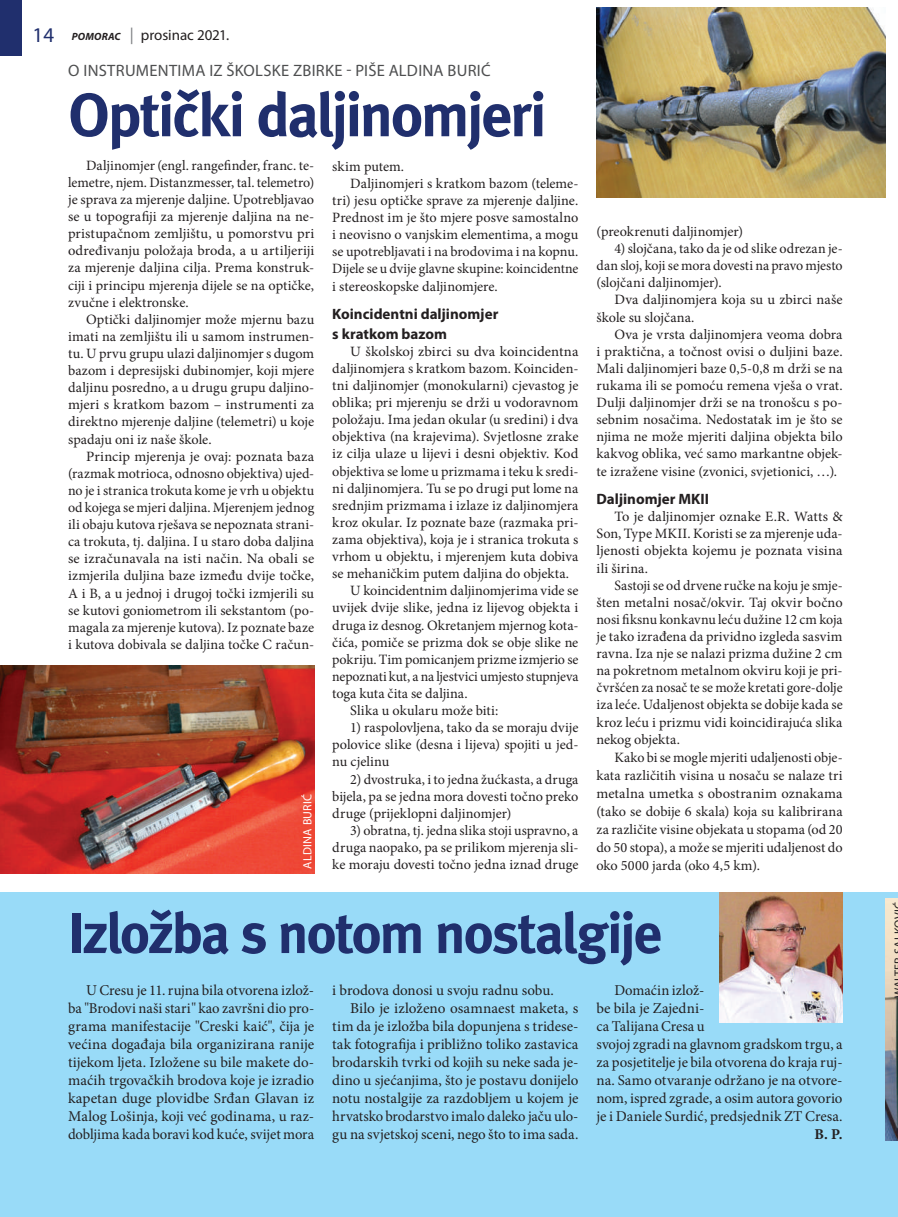
<style>
.page{position:relative;width:898px;height:1217px;background:#fff}
.page>*{position:absolute;margin:0;border:0;box-sizing:border-box;transform-origin:0 0}
.t1{font:61.5px "Meta Bold CE";letter-spacing:-.04em;color:#202f6d}
.t2{font:57px "Meta Bold CE";letter-spacing:-.04em;color:#202f6d}
.t3{font:16.5px "Myriad Pro";letter-spacing:.015em;color:#4e4f50}
.t4{font:15px/18px "Minion Pro";letter-spacing:-.005em;color:#231f20;text-align:justify}
.t5{font:700 15px/19.5px "Myriad Pro";color:#231f20}
.t6{font:15px "Myriad Pro";letter-spacing:-.005em;color:#231f20}
.t7{font:700 15px "Minion Pro";color:#231f20}
.t8{font:14.25px/17.1px "Minion Pro";color:#231f20;text-align:justify}
.t9{font:12px "Myriad Pro";color:#fff}
.t10{font:12px "Myriad Pro";color:#231f20}
.s1{font-size:21px;color:#202f6d}
.s2{font-weight:700;font-style:italic;font-size:10.5px}
.s3{font-size:16.5px;color:#7a7c7f}
</style>
<div class="page">
<div style="left:0;top:0;width:22px;height:56px;background:#202f6d"></div>
<div style="left:0;top:892px;width:897px;height:324px;background:#99dbf8"></div>
<img style="left:596px;top:7px;width:288px;height:191px">
<img style="left:0;top:665px;width:314px;height:208px">
<img style="left:885px;top:898px;width:12px;height:242px">
<img style="left:719px;top:892px;width:123px;height:130px">
<p class="t6" style="left:33px;top:25px;width:198px"><span class="s1">14</span> <span class="s2">POMORAC</span> <span class="s3">|</span> PROSINAC 2021.</p>
<p class="t3" style="left:68px;top:60px;width:359px">O INSTRUMENTIMA IZ ŠKOLSKE ZBIRKE - PIŠE ALDINA</p>
<p class="t3" style="left:447px;top:60px;width:9px">BURI</p>
<p class="t3" style="left:481px;top:60px;width:11px">Ć</p>
<h1 class="t1" style="left:68px;top:76px;width:480px">Optički daljinomjeri</h1>
<p class="t8" style="left:68px;top:157px;width:247px;text-indent:18px">Daljinomjer (engl. rangefinder, franc. te&shy;lemetre, njem. Distanzmesser, tal. telemetro) je sprava za mjerenje daljine. Upotrebljavao se u topografiji za mjerenje daljina na ne&shy;pristupačnom zemljištu, u pomorstvu pri određivanju položaja broda, a u artiljeriji za mjerenje daljina cilja. Prema konstruk&shy;ciji i principu mjerenja dijele se na optičke, zvučne i elektronske.</p>
<p class="t8" style="left:68px;top:310px;width:247px;text-indent:18px">Optički daljinomjer može mjernu bazu imati na zemljištu ili u samom instrumen&shy;tu. U prvu grupu ulazi daljinomjer s dugom bazom i depresijski dubinomjer, koji mjere daljinu posredno, a u drugu grupu daljino&shy;mjeri s kratkom bazom – instrumenti za direktno mjerenje daljine (telemetri) u koje spadaju oni iz naše škole.</p>
<p class="t8" style="left:68px;top:447px;width:247px;text-indent:18px">Princip mjerenja je ovaj: poznata baza (razmak motrioca, odnosno objektiva) ujed&shy;no je i stranica trokuta kome je vrh u objektu od kojega se mjeri daljina. Mjerenjem jednog ili obaju kutova rješava se nepoznata strani&shy;ca trokuta, tj. daljina. I u staro doba daljina se izračunavala na isti način. Na obali se izmjerila duljina baze između dvije točke, A i B, a u jednoj i drugoj točki izmjerili su se kutovi goniometrom ili sekstantom (po&shy;magala za mjerenje kutova). Iz poznate baze i kutova dobivala se daljina točke C račun-</p>
<p class="t8" style="left:332px;top:158px;width:73px">skim putem.</p>
<p class="t8" style="left:350px;top:175px;width:229px">Daljinomjeri s kratkom bazom (teleme-</p>
<p class="t8" style="left:332px;top:192px;width:247px">tri) jesu optičke sprave za mjerenje daljine.</p>
<p class="t8" style="left:332px;top:209px;width:247px">Prednost im je što mjere posve samostalno</p>
<p class="t8" style="left:332px;top:226px;width:247px">i neovisno o vanjskim elementima, a mogu</p>
<p class="t8" style="left:332px;top:243px;width:247px">se upotrebljavati i na brodovima i na kopnu.</p>
<p class="t8" style="left:332px;top:260px;width:247px">Dijele se u dvije glavne skupine: koincidentne</p>
<p class="t8" style="left:332px;top:277px;width:167px">i stereoskopske daljinomjere.</p>
<p class="t5" style="left:332px;top:304px;width:167px">Koincidentni daljinomjer s kratkom bazom</p>
<p class="t8" style="left:350px;top:342px;width:229px">U školskoj zbirci su dva koincidentna</p>
<p class="t8" style="left:332px;top:360px;width:247px">daljinomjera s kratkom bazom. Koinciden-</p>
<p class="t8" style="left:332px;top:377px;width:247px">tni daljinomjer (monokularni) cjevastog je</p>
<p class="t8" style="left:332px;top:394px;width:247px">oblika; pri mjerenju se drži u vodoravnom</p>
<p class="t8" style="left:332px;top:411px;width:247px">položaju. Ima jedan okular (u sredini) i dva</p>
<p class="t8" style="left:332px;top:428px;width:247px">objektiva (na krajevima). Svjetlosne zrake</p>
<p class="t8" style="left:332px;top:445px;width:247px">iz cilja ulaze u lijevi i desni objektiv. Kod</p>
<p class="t8" style="left:332px;top:462px;width:247px">objektiva se lome u prizmama i teku k sredi-</p>
<p class="t8" style="left:332px;top:479px;width:247px">ni daljinomjera. Tu se po drugi put lome na</p>
<p class="t8" style="left:332px;top:496px;width:247px">srednjim prizmama i izlaze iz daljinomjera</p>
<p class="t8" style="left:332px;top:513px;width:247px">kroz okular. Iz poznate baze (razmaka pri-</p>
<p class="t8" style="left:332px;top:531px;width:247px">zama objektiva), koja je i stranica trokuta s</p>
<p class="t8" style="left:332px;top:548px;width:247px">vrhom u objektu, i mjerenjem kuta dobiva</p>
<p class="t8" style="left:332px;top:565px;width:238px">se mehaničkim putem daljina do objekta.</p>
<p class="t8" style="left:350px;top:582px;width:229px">U koincidentnim daljinomjerima vide se</p>
<p class="t8" style="left:332px;top:599px;width:247px">uvijek dvije slike, jedna iz lijevog objekta i</p>
<p class="t8" style="left:332px;top:616px;width:247px">druga iz desnog. Okretanjem mjernog kota-</p>
<p class="t8" style="left:332px;top:633px;width:247px">čića, pomiče se prizma dok se obje slike ne</p>
<p class="t8" style="left:332px;top:650px;width:247px">pokriju. Tim pomicanjem prizme izmjerio se</p>
<p class="t8" style="left:332px;top:667px;width:247px">nepoznati kut, a na ljestvici umjesto stupnjeva</p>
<p class="t8" style="left:332px;top:684px;width:137px">toga kuta čita se daljina.</p>
<p class="t8" style="left:350px;top:702px;width:150px">Slika u okularu može biti:</p>
<p class="t8" style="left:332px;top:719px;width:247px;text-indent:18px">1) raspolovljena, tako da se moraju dvije polovice slike (desna i lijeva) spojiti u jed&shy;nu cjelinu</p>
<p class="t8" style="left:332px;top:770px;width:248px;text-indent:18px">2) dvostruka, i to jedna žućkasta, a druga bijela, pa se jedna mora dovesti točno preko druge (prijeklopni daljinomjer)</p>
<p class="t8" style="left:332px;top:821px;width:247px;text-indent:18px">3) obratna, tj. jedna slika stoji uspravno, a druga naopako, pa se prilikom mjerenja sli&shy;ke moraju dovesti točno jedna iznad druge</p>
<p class="t8" style="left:596px;top:223px;width:148px">(preokrenuti daljinomjer)</p>
<p class="t8" style="left:596px;top:240px;width:247px;text-indent:18px">4) slojčana, tako da je od slike odrezan je&shy;dan sloj, koji se mora dovesti na pravo mjesto (slojčani daljinomjer).</p>
<p class="t8" style="left:596px;top:291px;width:247px;text-indent:18px">Dva daljinomjera koja su u zbirci naše škole su slojčana.</p>
<p class="t8" style="left:596px;top:325px;width:247px;text-indent:18px">Ova je vrsta daljinomjera veoma dobra i praktična, a točnost ovisi o duljini baze.<br>Mali daljinomjeri baze 0,5-0,8 m drži se na rukama ili se pomoću remena vješa o vrat.<br>Dulji daljinomjer drži se na tronošcu s po&shy;sebnim nosačima. Nedostatak im je što se njima ne može mjeriti daljina objekta bilo kakvog oblika, već samo markantne objek&shy;te izražene visine (zvonici, svjetionici, …).</p>
<p class="t5" style="left:596px;top:488px;width:114px">Daljinomjer MKII</p>
<p class="t8" style="left:596px;top:508px;width:247px;text-indent:18px">To je daljinomjer oznake E.R. Watts &amp; Son, Type MKII. Koristi se za mjerenje uda&shy;ljenosti objekta kojemu je poznata visina ili širina.</p>
<p class="t8" style="left:596px;top:576px;width:247px;text-indent:18px">Sastoji se od drvene ručke na koju je smje&shy;šten metalni nosač/okvir. Taj okvir bočno nosi fiksnu konkavnu leću dužine 12 cm koja je tako izrađena da prividno izgleda sasvim ravna. Iza nje se nalazi prizma dužine 2 cm na pokretnom metalnom okviru koji je pri&shy;čvršćen za nosač te se može kretati gore-dolje iza leće. Udaljenost objekta se dobije kada se kroz leću i prizmu vidi koincidirajuća slika nekog objekta.</p>
<p class="t8" style="left:596px;top:748px;width:247px;line-height:18px;text-indent:18px">Kako bi se mogle mjeriti udaljenosti obje&shy;kata različitih visina u nosaču se nalaze tri metalna umetka s obostranim oznakama (tako se dobije 6 skala) koja su kalibrirana za različite visine objekata u stopama (od 20 do 50 stopa), a može se mjeriti udaljenost do</p>
<p class="t9" style="left:300px;top:868px;width:76px;rotate:-90deg">ALDINA BURIĆ</p>
<p class="t8" style="left:596px;top:856px;width:165px">oko 5000 jarda (oko 4,5 km).</p>
<h2 class="t2" style="left:68px;top:896px;width:595px">Izložba s notom nostalgije</h2>
<p class="t4" style="left:68px;top:981px;width:247px;text-indent:18px">U Cresu je 11. rujna bila otvorena izlož&shy;ba "Brodovi naši stari" kao završni dio pro&shy;grama manifestacije "Creski kaić", čija je većina događaja bila organizirana ranije tijekom ljeta. Izložene su bile makete do&shy;maćih trgovačkih brodova koje je izradio kapetan duge plovidbe Srđan Glavan iz Malog Lošinja, koji već godinama, u raz&shy;dobljima kada boravi kod kuće, svijet mora</p>
<p class="t4" style="left:332px;top:980px;width:223px">i brodova donosi u svoju radnu sobu.</p>
<p class="t4" style="left:596px;top:981px;width:247px;text-align:left;text-indent:18px">Domaćin izlož-<br>be bila je Zajedni-<br>ca Talijana Cresa u<br>svojoj zgradi na glavnom gradskom trgu, a za posjetitelje je bila otvorena do kraja ruj&shy;na. Samo otvaranje održano je na otvore&shy;nom, ispred zgrade, a osim autora govorio je i Daniele Surdić, predsjednik ZT Cresa.</p>
<p class="t7" style="left:814px;top:1123px;width:30px">B. P.</p>
<p class="t4" style="left:350px;top:998px;width:229px">Bilo je izloženo osamnaest maketa, s</p>
<p class="t4" style="left:332px;top:1016px;width:247px">tim da je izložba bila dopunjena s tridese-</p>
<p class="t4" style="left:332px;top:1034px;width:247px">tak fotografija i približno toliko zastavica</p>
<p class="t4" style="left:332px;top:1052px;width:247px">brodarskih tvrki od kojih su neke sada je-</p>
<p class="t4" style="left:332px;top:1070px;width:247px">dino u sjećanjima, što je postavu donijelo</p>
<p class="t4" style="left:332px;top:1088px;width:247px">notu nostalgije za razdobljem u kojem je</p>
<p class="t4" style="left:332px;top:1106px;width:247px">hrvatsko brodarstvo imalo daleko jaču ulo-</p>
<p class="t4" style="left:332px;top:1124px;width:247px">gu na svjetskoj sceni, nego što to ima sada.</p>
<p class="t10" style="left:891px;top:909px;width:8px;rotate:-90deg">Ć</p>
<p class="t10" style="left:891px;top:988px;width:62px;rotate:-90deg">AL SA</p>
</div>
